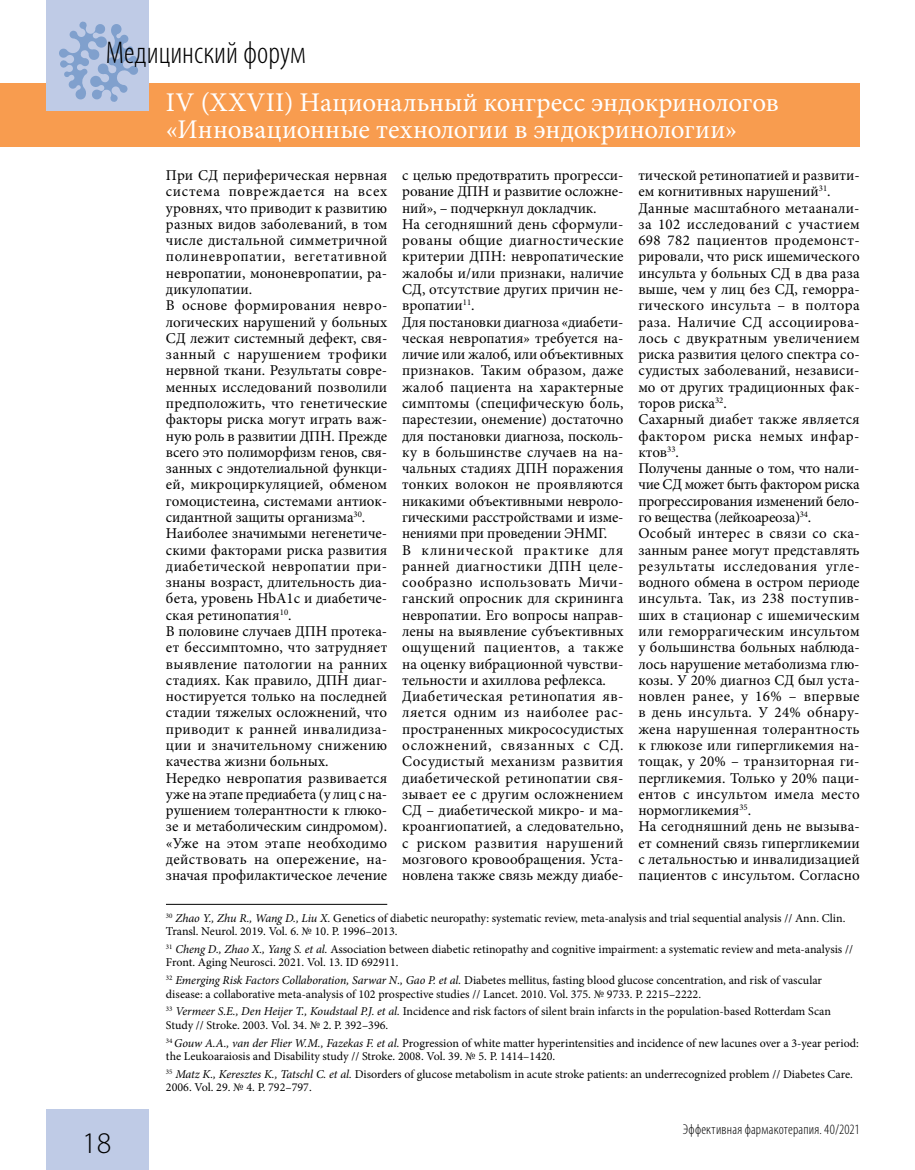
<style>
.page{position:relative;width:915px;height:1170px;background:#fff}
.page>*{position:absolute;margin:0;border:0;box-sizing:border-box;transform-origin:0 0}
.t1{font:300 condensed 31.5px "Myriad Pro";color:#000}
.t2{font:300 30px "Myriad Pro";color:#000}
.t3{font:27px/27px "Minion Pro";letter-spacing:.005em;color:#fff}
.t4{font:15px/16.4px "Minion Pro";letter-spacing:.005em;color:#000}
.t5{font:300 condensed 14.25px "Myriad Pro";letter-spacing:.015em;color:#000}
.t6{font:12px/13.5px "Minion Pro";color:#000}
.s1{font-style:italic}
</style>
<div class="page">
<div style="left:0;top:83px;width:859px;height:64px;background:#f89c4f"></div>
<div style="left:47px;top:0;width:102px;height:111px;background:#bfcbe6"></div>
<div style="left:47px;top:1108px;width:102px;height:61px;background:#bfcbe6"></div>
<svg style="left:59px;top:22px;width:79px;height:80px"></svg>
<hr style="left:166px;top:904px;width:221px;height:1px;background:#000">
<h1 class="t1" style="left:106px;top:34px;width:201px">Медицинский форум</h1>
<h2 class="t2" style="left:82px;top:1125px;width:31px">18</h2>
<h3 class="t3" style="left:166px;top:89px;width:614px">IV (XXVII) Национальный конгресс эндокринологов «Инновационные технологии в эндокринологии»</h3>
<p class="t4" style="left:166px;top:167px;width:223px">При СД периферическая нервная система повреждается на всех уровнях, что приводит к развитию разных видов заболеваний, в том числе дистальной симметричной полиневропатии, вегетативной невропатии, мононевропатии, ра&shy;дикулопатии.<br>В основе формирования невро&shy;логических нарушений у больных<br>СД лежит системный дефект, свя&shy;занный с нарушением трофики нервной ткани. Результаты совре&shy;менных исследований позволили предположить, что генетические факторы риска могут играть важ&shy;ную роль в развитии ДПН. Прежде всего это полиморфизм генов, свя&shy;занных с эндотелиальной функци&shy;ей, микроциркуляцией, обменом гомоцистеина, системами антиок&shy;сидантной защиты организма<sup>30</sup>.<br>Наиболее значимыми негенетиче&shy;скими факторами риска развития диабетической невропатии при&shy;знаны возраст, длительность диа&shy;бета, уровень HbA1c и диабетиче&shy;ская ретинопатия<sup>10</sup>.<br>В половине случаев ДПН протека&shy;ет бессимптомно, что затрудняет выявление патологии на ранних стадиях. Как правило, ДПН диаг&shy;ностируется только на последней стадии тяжелых осложнений, что приводит к ранней инвалидиза&shy;ции и значительному снижению качества жизни больных.<br>Нередко невропатия развивается уже на этапе предиабета (у лиц с на&shy;рушением толерантности к глюко&shy;зе и метаболическим синдромом). «Уже на этом этапе необходимо действовать на опережение, на&shy;значая профилактическое лечение</p>
<p class="t4" style="left:402px;top:167px;width:223px">с целью предотвратить прогресси&shy;рование ДПН и развитие осложне&shy;ний», – подчеркнул докладчик.<br>На сегодняшний день сформули&shy;рованы общие диагностические критерии ДПН: невропатические жалобы и/или признаки, наличие<br>СД, отсутствие других причин не&shy;вропатии<sup>11</sup>.<br>Для постановки диагноза «диабети&shy;ческая невропатия» требуется на&shy;личие или жалоб, или объективных признаков. Таким образом, даже жалоб пациента на характерные симптомы (специфическую боль, парестезии, онемение) достаточно для постановки диагноза, посколь&shy;ку в большинстве случаев на на&shy;чальных стадиях ДПН поражения тонких волокон не проявляются никакими объективными невроло&shy;гическими расстройствами и изме&shy;нениями при проведении ЭНМГ.<br>В клинической практике для ранней диагностики ДПН целе&shy;сообразно использовать Мичи&shy;ганский опросник для скрининга невропатии. Его вопросы направ&shy;лены на выявление субъективных ощущений пациентов, а также на оценку вибрационной чувстви&shy;тельности и ахиллова рефлекса.<br>Диабетическая ретинопатия яв&shy;ляется одним из наиболее рас&shy;пространенных микрососудистых осложнений, связанных с СД.<br>Сосудистый механизм развития диабетической ретинопатии свя&shy;зывает ее с другим осложнением<br>СД – диабетической микро- и ма&shy;кроангиопатией, а следовательно, с риском развития нарушений мозгового кровообращения. Уста&shy;новлена также связь между диабе-</p>
<p class="t4" style="left:638px;top:167px;width:223px">тической ретинопатией и развити&shy;ем когнитивных нарушений<sup>31</sup>.<br>Данные масштабного метаанали&shy;за 102 исследований с участием<br>698 782 пациентов продемонст&shy;рировали, что риск ишемического инсульта у больных СД в два раза выше, чем у лиц без СД, геморра&shy;гического инсульта – в полтора раза. Наличие СД ассоциирова&shy;лось с двукратным увеличением риска развития целого спектра со&shy;судистых заболеваний, независи&shy;мо от других традиционных фак&shy;торов риска<sup>32</sup>.<br>Сахарный диабет также является фактором риска немых инфар&shy;ктов<sup>33</sup>.<br>Получены данные о том, что нали&shy;чие СД может быть фактором риска прогрессирования изменений бело&shy;го вещества (лейкоареоза)<sup>34</sup>.<br>Особый интерес в связи со ска&shy;занным ранее могут представлять результаты исследования угле&shy;водного обмена в остром периоде инсульта. Так, из 238 поступив&shy;ших в стационар с ишемическим или геморрагическим инсультом у большинства больных наблюда&shy;лось нарушение метаболизма глю&shy;козы. У 20% диагноз СД был уста&shy;новлен ранее, у 16% – впервые в день инсульта. У 24% обнару&shy;жена нарушенная толерантность к глюкозе или гипергликемия на&shy;тощак, у 20% – транзиторная ги&shy;пергликемия. Только у 20% паци&shy;ентов с инсультом имела место нормогликемия<sup>35</sup>.<br>На сегодняшний день не вызыва&shy;ет сомнений связь гипергликемии с летальностью и инвалидизацией пациентов с инсультом. Согласно</p>
<p class="t6" style="left:166px;top:910px;width:680px"><sup>30</sup> <span class="s1">Zhao Y., Zhu R., Wang D., Liu X.</span> Genetics of diabetic neuropathy: systematic review, meta-analysis and trial sequential analysis // Ann. Clin.<br>Transl. Neurol. 2019. Vol. 6. № 10. P. 1996–2013.</p>
<p class="t6" style="left:166px;top:942px;width:688px"><sup>31</sup> <span class="s1">Cheng D., Zhao X., Yang S. et al.</span> Association between diabetic retinopathy and cognitive impairment: a systematic review and meta-analysis //<br>Front. Aging Neurosci. 2021. Vol. 13. ID 692911.</p>
<p class="t6" style="left:166px;top:973px;width:657px"><sup>32</sup> <span class="s1">Emerging Risk Factors Collaboration, Sarwar N., Gao P. et al.</span> Diabetes mellitus, fasting blood glucose concentration, and risk of vascular disease: a collaborative meta-analysis of 102 prospective studies // Lancet. 2010. Vol. 375. № 9733. P. 2215–2222.</p>
<p class="t6" style="left:166px;top:1004px;width:666px"><sup>33</sup> <span class="s1">Vermeer S.E., Den Heijer T., Koudstaal P.J. et al.</span> Incidence and risk factors of silent brain infarcts in the population-based Rotterdam Scan<br>Study // Stroke. 2003. Vol. 34. № 2. P. 392–396.</p>
<p class="t6" style="left:166px;top:1035px;width:694px"><sup>34</sup> <span class="s1">Gouw A.A., van der Flier W.M., Fazekas F. et al.</span> Progression of white matter hyperintensities and incidence of new lacunes over a 3-year period: the Leukoaraiosis and Disability study // Stroke. 2008. Vol. 39. № 5. P. 1414–1420.</p>
<p class="t6" style="left:166px;top:1067px;width:688px"><sup>35</sup> <span class="s1">Matz K., Keresztes K., Tatschl C. et al.</span> Disorders of glucose metabolism in acute stroke patients: an underrecognized problem // Diabetes Care.<br>2006. Vol. 29. № 4. P. 792–797.</p>
<p class="t5" style="left:682px;top:1120px;width:178px">Эффективная фармакотерапия. 40/2021</p>
</div>
